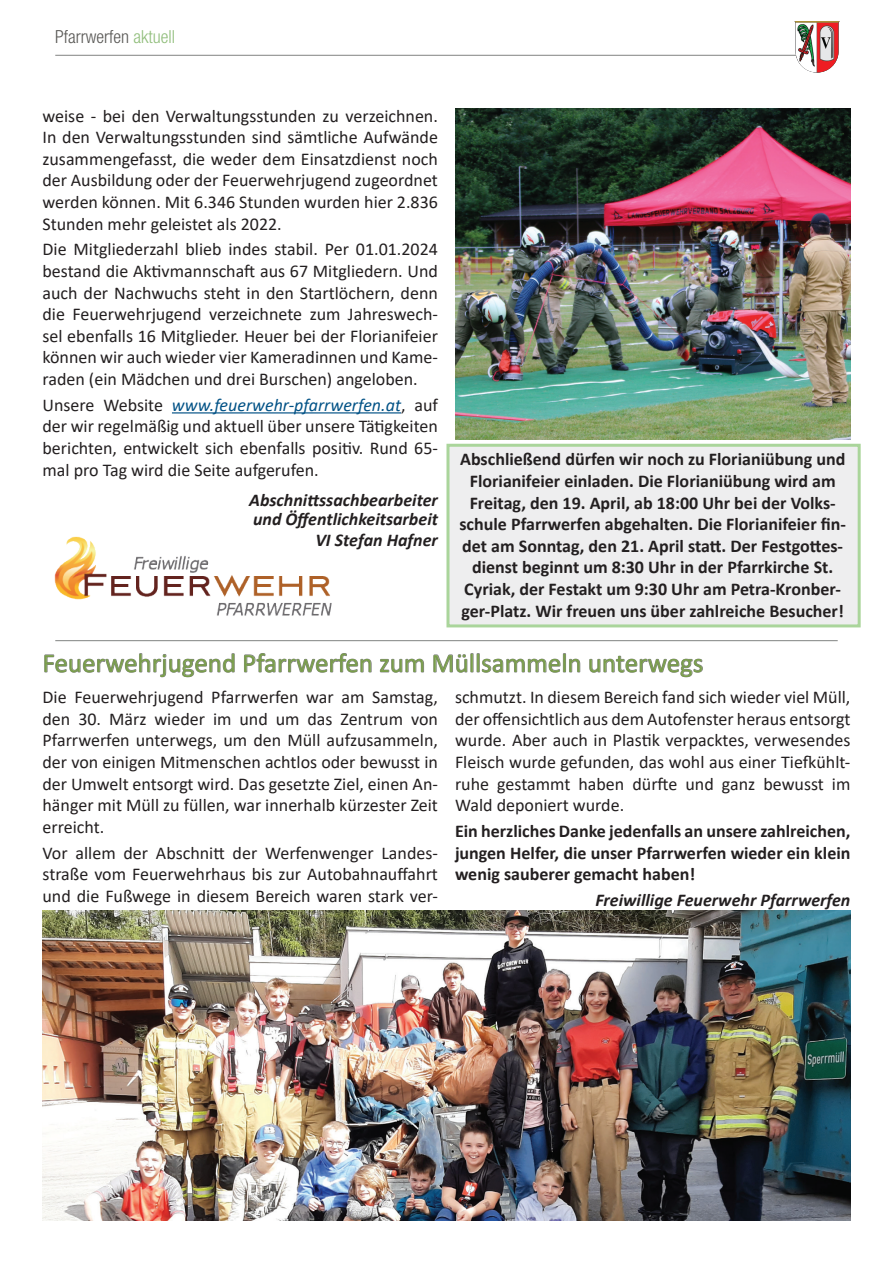
<style>
.page{position:relative;width:893px;height:1263px;background:#fff}
.page>*{position:absolute;margin:0;border:0;box-sizing:border-box;transform-origin:0 0}
.t1{font:27px "Calibri";color:#799d4a}
.t2{font:18px/21.6px "Calibri";color:#231f20;text-align:justify}
.t3{font:700 18px/21.6px "Calibri";color:#231f20;text-align:center}
.t4{font:italic 700 18px/18.6px "Calibri";color:#231f20}
.t5{font:300 condensed 18px "Helvetica Neue LT Std";color:#595855}
.s1{color:#91be7c}
.s2{font-style:italic;color:#025286}
</style>
<div class="page">
<div style="left:446px;top:444px;width:415px;height:183px;background:#eeeeef;border:3px solid #aad59b"></div>
<hr style="left:55px;top:640px;width:783px;height:1px;background:#818382">
<hr style="left:55px;top:55px;width:762px;height:1px;background:#818382">
<img style="left:794px;top:21px;width:46px;height:52px">
<hr style="left:172px;top:412px;width:229px;height:1px;background:#025286">
<img style="left:455px;top:108px;width:395px;height:331px">
<svg style="left:44px;top:653px;width:190px;height:24px"></svg>
<svg style="left:244px;top:653px;width:127px;height:20px"></svg>
<svg style="left:380px;top:659px;width:44px;height:13px"></svg>
<svg style="left:434px;top:653px;width:146px;height:20px"></svg>
<svg style="left:589px;top:656px;width:114px;height:21px"></svg>
<img style="left:43px;top:911px;width:807px;height:309px">
<img style="left:54px;top:536px;width:278px;height:80px">
<p class="t5" style="left:55px;top:26px;width:121px">Pfarrwerfen <span class="s1">aktuell</span></p>
<p class="t2" style="left:43px;top:104px;width:397px">weise - bei den Verwaltungsstunden zu verzeichnen.<br>In den Verwaltungsstunden sind sämtliche Aufwände zusammengefasst, die weder dem Einsatzdienst noch der Ausbildung oder der Feuerwehrjugend zugeordnet werden können. Mit 6.346 Stunden wurden hier 2.836<br>Stunden mehr geleistet als 2022.</p>
<p class="t2" style="left:43px;top:238px;width:397px">Die Mitgliederzahl blieb indes stabil. Per 01.01.2024 bestand die Aktivmannschaft aus 67 Mitgliedern. Und auch der Nachwuchs steht in den Startlöchern, denn die Feuerwehrjugend verzeichnete zum Jahreswech&shy;sel ebenfalls 16 Mitglieder. Heuer bei der Florianifeier können wir auch wieder vier Kameradinnen und Kame&shy;raden (ein Mädchen und drei Burschen) angeloben.</p>
<p class="t2" style="left:43px;top:394px;width:397px">Unsere Website <span class="s2">www.feuerwehr-pfarrwerfen.at</span>, auf der wir regelmäßig und aktuell über unsere Tätigkeiten berichten, entwickelt sich ebenfalls positiv. Rund 65- mal pro Tag wird die Seite aufgerufen.</p>
<p class="t4" style="left:249px;top:490px;width:190px">Abschnittssachbearbeiter und Öffentlichkeitsarbeit</p>
<p class="t4" style="left:315px;top:531px;width:124px">VI Stefan Hafner</p>
<p class="t3" style="left:459px;top:448px;width:388px">Abschließend dürfen wir noch zu Florianiübung und Florianifeier einladen. Die Florianiübung wird am Freitag, den 19. April, ab 18:00 Uhr bei der Volks&shy;schule Pfarrwerfen abgehalten. Die Florianifeier fin&shy;det am Sonntag, den 21. April statt. Der Festgottes&shy;dienst beginnt um 8:30 Uhr in der Pfarrkirche St.<br>Cyriak, der Festakt um 9:30 Uhr am Petra-Kronber&shy;ger-Platz. Wir freuen uns über zahlreiche Besucher!</p>
<h1 class="t1" style="left:43px;top:644px;width:662px">Feuerwehrjugend Pfarrwerfen zum Müllsammeln unterwegs</h1>
<p class="t2" style="left:43px;top:686px;width:397px">Die Feuerwehrjugend Pfarrwerfen war am Samstag, den 30. März wieder im und um das Zentrum von Pfarrwerfen unterwegs, um den Müll aufzusammeln, der von einigen Mitmenschen achtlos oder bewusst in der Umwelt entsorgt wird. Das gesetzte Ziel, einen An&shy;hänger mit Müll zu füllen, war innerhalb kürzester Zeit erreicht.</p>
<p class="t2" style="left:43px;top:841px;width:397px">Vor allem der Abschnitt der Werfenwenger Landes&shy;straße vom Feuerwehrhaus bis zur Autobahnauffahrt und die Fußwege in diesem Bereich waren stark ver-</p>
<p class="t2" style="left:455px;top:686px;width:397px">schmutzt. In diesem Bereich fand sich wieder viel Müll, der offensichtlich aus dem Autofenster heraus entsorgt wurde. Aber auch in Plastik verpacktes, verwesendes Fleisch wurde gefunden, das wohl aus einer Tiefkühlt&shy;ruhe gestammt haben dürfte und ganz bewusst im Wald deponiert wurde.</p>
<p class="t3" style="left:455px;top:820px;width:397px;text-align:justify">Ein herzliches Danke jedenfalls an unsere zahlreichen, jungen Helfer, die unser Pfarrwerfen wieder ein klein wenig sauberer gemacht haben!</p>
<p class="t4" style="left:595px;top:890px;width:256px">Freiwillige Feuerwehr Pfarrwerfen</p>
</div>
